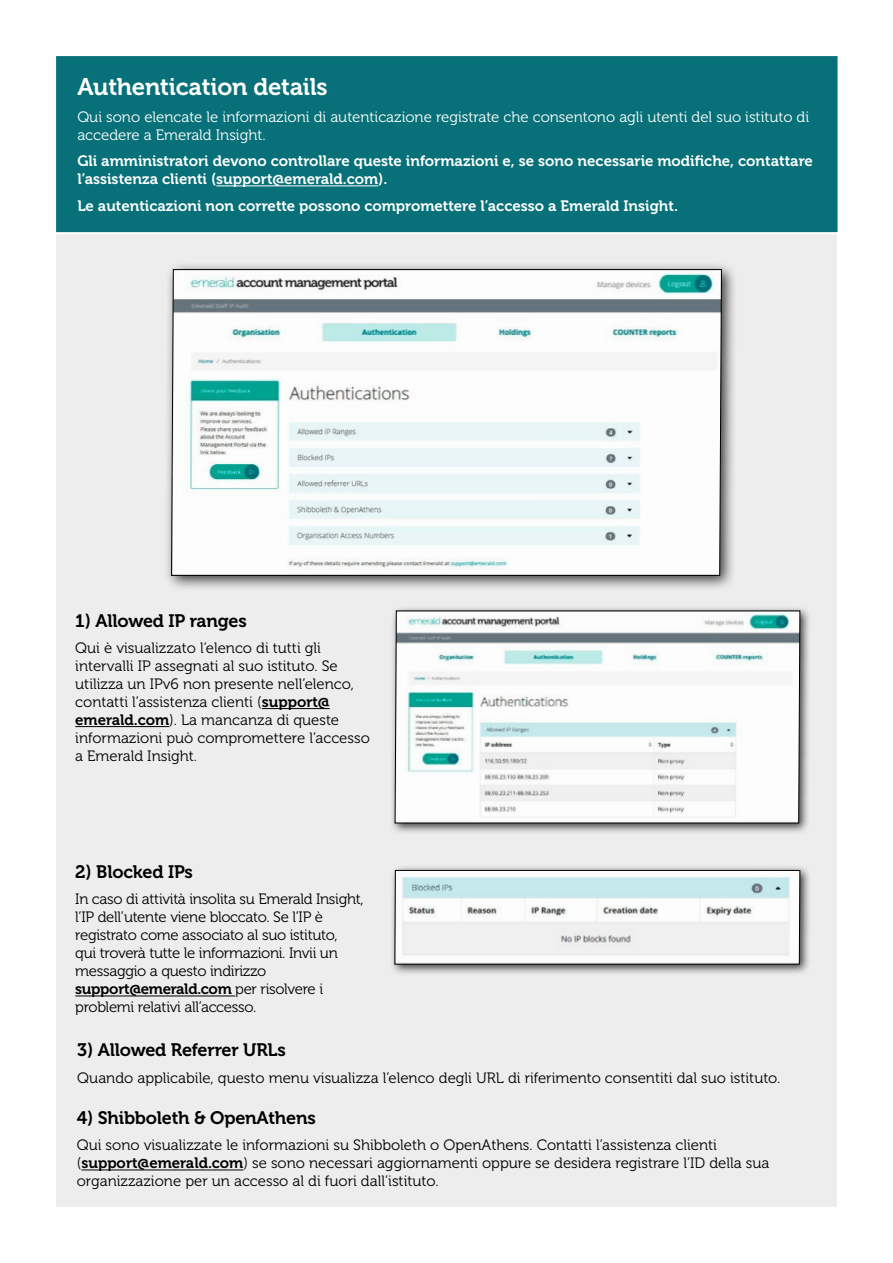
<style>
.page{position:relative;width:893px;height:1263px;background:#fff}
.page>*{position:absolute;margin:0;border:0;box-sizing:border-box;transform-origin:0 0}
.t1{font:24px "Museo 700";letter-spacing:-.01em;color:#fff}
.t2{font:18px "Museo 700";letter-spacing:-.01em;color:#000}
.t3{font:15px/18px "Museo 300";color:#000}
.t4{font:15px/18px "Museo 300";letter-spacing:-.02em;color:#000}
.t5{font:15px/18px "Museo 700";color:#fff}
.t6{font:15px/18px "Museo 300";color:#fff}
.t7{font:15px "Museo 700";letter-spacing:-.02em;color:#000}
.s1{font-family:"Museo 700"}
.s2{font-family:"Museo 300"}
</style>
<div class="page">
<div style="left:54px;top:54px;width:785px;height:1155px;background:#ededed;border:2px solid #fff"></div>
<div style="left:55px;top:55px;width:784px;height:178px;background:#077078"></div>
<hr style="left:216px;top:185px;width:162px;height:1px;background:#fff">
<div style="left:54px;top:54px;width:786px;height:180px;border:2px solid #fff"></div>
<div style="left:164px;top:262px;width:574px;height:330px;background:#000;opacity:.75"></div>
<svg style="left:171px;top:269px;width:551px;height:307px"></svg>
<hr style="left:262px;top:708px;width:68px;height:1px;background:#000">
<hr style="left:75px;top:726px;width:94px;height:1px;background:#000">
<hr style="left:75px;top:995px;width:160px;height:1px;background:#000">
<div style="left:389px;top:865px;width:423px;height:111px;background:#000;opacity:.75"></div>
<svg style="left:395px;top:870px;width:405px;height:94px"></svg>
<div style="left:390px;top:605px;width:422px;height:230px;background:#000;opacity:.75"></div>
<svg style="left:395px;top:611px;width:405px;height:212px"></svg>
<hr style="left:81px;top:1169px;width:162px;height:1px;background:#000">
<h1 class="t1" style="left:77px;top:74px;width:252px">Authentication details</h1>
<p class="t6" style="left:77px;top:108px;width:733px">Qui sono elencate le informazioni di autenticazione registrate che consentono agli utenti del suo istituto di accedere a Emerald Insight.</p>
<p class="t5" style="left:77px;top:152px;width:737px">Gli amministratori devono controllare queste informazioni e, se sono necessarie modifiche, contattare l’assistenza clienti (support@emerald.com).</p>
<p class="t5" style="left:77px;top:197px;width:602px">Le autenticazioni non corrette possono compromettere l’accesso a Emerald Insight.</p>
<p class="t2" style="left:75px;top:610px;width:173px">1) Allowed IP ranges</p>
<p class="t3" style="left:75px;top:639px;width:296px">Qui è visualizzato l’elenco di tutti gli intervalli IP assegnati al suo istituto. Se utilizza un IPv6 non presente nell’elenco, contatti l’assistenza clienti (<span class="s1">support@ emerald.com</span>). La mancanza di queste informazioni può compromettere l’accesso a Emerald Insight.</p>
<p class="t2" style="left:75px;top:862px;width:119px">2) Blocked IPs</p>
<p class="t4" style="left:75px;top:890px;width:290px">In caso di attività insolita su Emerald Insight, l’IP dell’utente viene bloccato. Se l’IP è registrato come associato al suo istituto,<br>qui troverà tutte le informazioni. Invii un messaggio a questo indirizzo</p>
<p class="t7" style="left:75px;top:981px;width:249px">support@emerald.com <span class="s2">per risolvere i</span></p>
<p class="t4" style="left:75px;top:998px;width:183px">problemi relativi all’accesso.</p>
<p class="t2" style="left:77px;top:1040px;width:210px">3) Allowed Referrer URLs</p>
<p class="t3" style="left:77px;top:1069px;width:705px">Quando applicabile, questo menu visualizza l’elenco degli URL di riferimento consentiti dal suo istituto.</p>
<p class="t2" style="left:77px;top:1108px;width:241px">4) Shibboleth &amp; OpenAthens</p>
<p class="t3" style="left:77px;top:1136px;width:694px">Qui sono visualizzate le informazioni su Shibboleth o OpenAthens. Contatti l’assistenza clienti (<span class="s1">support@emerald.com</span>) se sono necessari aggiornamenti oppure se desidera registrare l’ID della sua organizzazione per un accesso al di fuori dall’istituto.</p>
</div>
